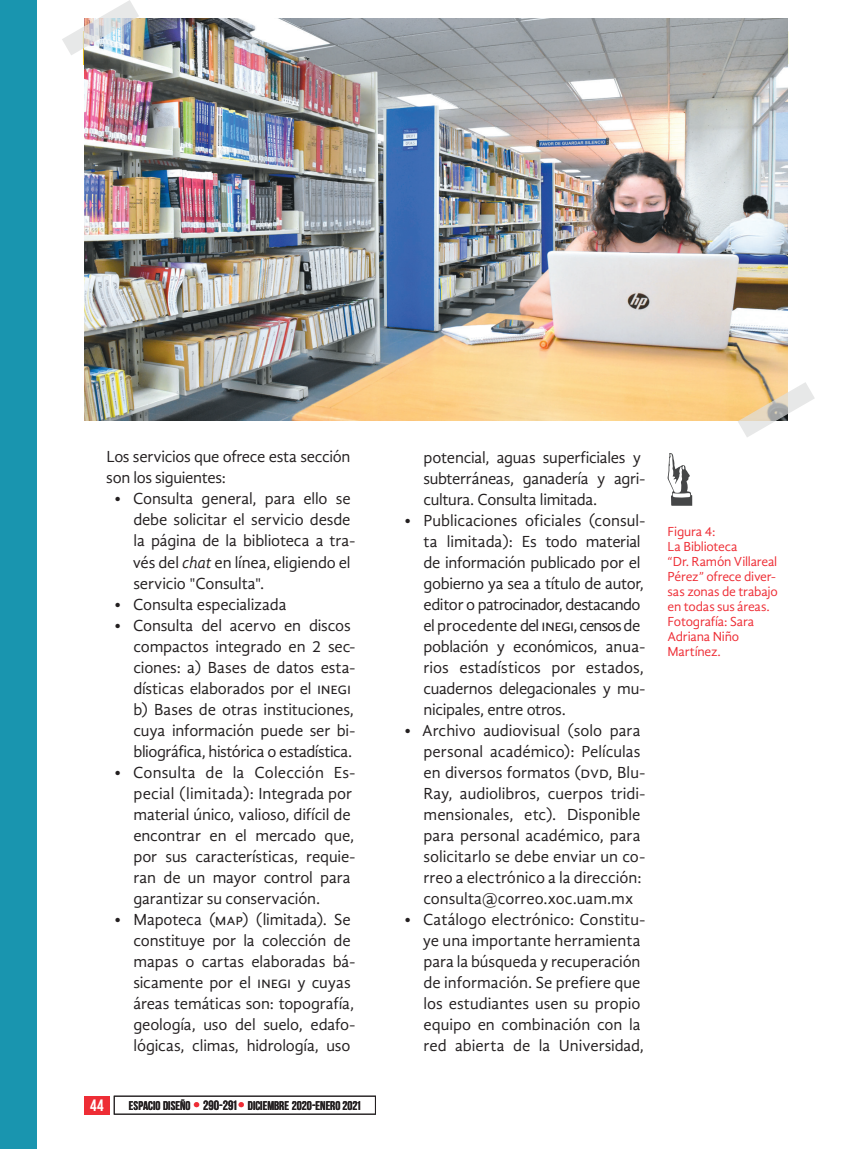
<style>
.page{position:relative;width:851px;height:1149px;background:#fff}
.page>*{position:absolute;margin:0;border:0;box-sizing:border-box;transform-origin:0 0}
.t1{font:16.5px/21px "Gandhi Sans";letter-spacing:-.01em;color:#231f20}
.t2{font:700 16.5px "Bebas Neue";color:#fff}
.t3{font:13.5px/15px "Gandhi Sans";letter-spacing:-.015em;color:#ee2d35}
.t4{font:700 12.6px "Bebas Neue";color:#231f20}
.s1{font-style:italic}
.s2{font-size:18px;color:#ee2d35}
.s3{font-size:13.5px}
.s4{font-size:12.75px}
</style>
<div class="page">
<div style="left:0;top:0;width:36px;height:1148px;background:#1995af"></div>
<img style="left:84px;top:18px;width:703px;height:402px">
<svg style="left:667px;top:453px;width:25px;height:52px"></svg>
<img style="left:62px;top:0;width:312px;height:64px">
<svg style="left:736px;top:381px;width:79px;height:56px"></svg>
<div style="left:114px;top:1095px;width:262px;height:19px;border:1px solid #231f20"></div>
<div style="left:84px;top:1095px;width:26px;height:19px;background:#ee2d35"></div>
<p class="t1" style="left:106px;top:446px;width:246px">Los servicios que ofrece esta sección son los siguientes:</p>
<p class="t1" style="left:133px;top:488px;width:224px;text-indent:-18px">• Consulta general, para ello se debe solicitar el servicio desde la página de la biblioteca a tra&shy;vés del <span class="s1">chat</span> en línea, eligiendo el servicio "Consulta".</p>
<p class="t1" style="left:115px;top:593px;width:173px">• Consulta especializada</p>
<p class="t1" style="left:133px;top:614px;width:223px;text-indent:-19px">• Consulta del acervo en discos compactos integrado en 2 sec&shy;ciones: a) Bases de datos esta&shy;dísticas elaborados por el inegi b) Bases de otras instituciones, cuya información puede ser bi&shy;bliográfica, histórica o estadística.</p>
<p class="t1" style="left:133px;top:761px;width:223px;text-indent:-19px">• Consulta de la Colección Es&shy;pecial (limitada): Integrada por material único, valioso, difícil de encontrar en el mercado que, por sus características, requie&shy;ran de un mayor control para garantizar su conservación.</p>
<p class="t1" style="left:133px;top:908px;width:223px;text-indent:-19px">• Mapoteca (map) (limitada). Se constituye por la colección de mapas o cartas elaboradas bá&shy;sicamente por el inegi y cuyas áreas temáticas son: topografía, geología, uso del suelo, edafo&shy;lógicas, climas, hidrología, uso</p>
<p class="t2" style="left:94px;top:1095px;width:8px">6</p>
<p class="t2" style="left:90px;top:1095px;width:15px">44</p>
<p class="t4" style="left:129px;top:1098px;width:233px">ESPACIO DISEÑO <span class="s2">•</span> <span class="s3">290-29</span><span class="s3">1</span><span class="s2">•</span> DICIEMBRE <span class="s4">2020</span><span class="s3">-</span>ENERO <span class="s4">2021</span></p>
<p class="t1" style="left:423px;top:446px;width:223px">potencial, aguas superficiales y subterráneas, ganadería y agri&shy;cultura. Consulta limitada.</p>
<p class="t1" style="left:423px;top:509px;width:223px;text-indent:-19px">• Publicaciones oficiales (consul&shy;ta limitada): Es todo material de información publicado por el gobierno ya sea a título de autor, editor o patrocinador, destacando el procedente del inegi, censos de población y económicos, anua&shy;rios estadísticos por estados, cuadernos delegacionales y mu&shy;nicipales, entre otros.</p>
<p class="t1" style="left:423px;top:719px;width:223px;text-indent:-19px">• Archivo audiovisual (solo para personal académico): Películas en diversos formatos (dvd, Blu-<br>Ray, audiolibros, cuerpos tridi&shy;mensionales, etc). Disponible para personal académico, para solicitarlo se debe enviar un co&shy;rreo a electrónico a la dirección: consulta@correo.xoc.uam.mx</p>
<p class="t1" style="left:423px;top:908px;width:224px;text-indent:-18px">• Catálogo electrónico: Constitu&shy;ye una importante herramienta para la búsqueda y recuperación de información. Se prefiere que los estudiantes usen su propio equipo en combinación con la red abierta de la Universidad,</p>
<p class="t3" style="left:667px;top:523px;width:112px">Figura 4:<br>La Biblioteca<br>“Dr. Ramón Villareal<br>Pérez” ofrece diver&shy;sas zonas de trabajo en todas sus áreas.<br>Fotografía: Sara<br>Adriana Niño<br>Martínez.</p>
</div>
